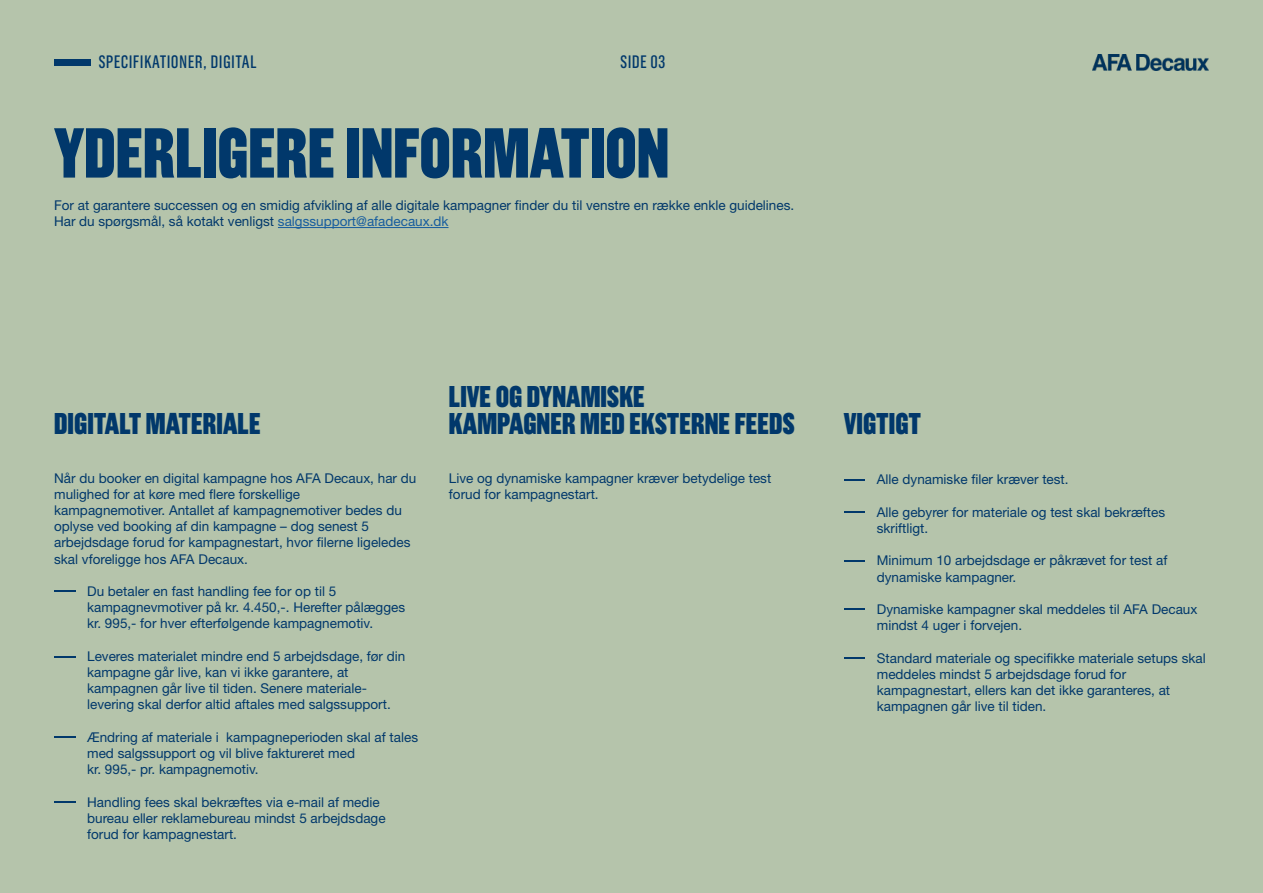
<style>
.page{position:relative;width:1263px;height:893px;background:#b5c4ab}
.page>*{position:absolute;margin:0;border:0;box-sizing:border-box;transform-origin:0 0}
.Side_2_Rubrik{font:900 70.5px "Grotzec Cond";color:#01386b}
.Side_2_Rubrik_lille{font:900 30px "Grotzec Cond";color:#01386b}
.Side_2_Pagina{font:18px "Grotzec Cond";letter-spacing:.02em;color:#01386b}
.Side_2_brød_indryk{font:13.5px/16.2px "Helvetica Neue LT Std";color:#01386b}
.Side_2_Brød_pt_9{font:13.5px/16.2px "Helvetica Neue LT Std";color:#01386b}
.s1{color:#175d9e}
</style>
<div class="page">
<hr style="left:54px;top:590px;width:21px;height:2px;background:#01386b">
<hr style="left:54px;top:656px;width:21px;height:2px;background:#01386b">
<svg style="left:54px;top:736px;width:21px;height:1px"></svg>
<hr style="left:54px;top:801px;width:21px;height:2px;background:#01386b">
<img style="left:1093px;top:54px;width:116px;height:17px">
<hr style="left:278px;top:227px;width:170px;height:1px;background:#175d9e">
<hr style="left:844px;top:479px;width:21px;height:2px;background:#01386b">
<hr style="left:844px;top:511px;width:21px;height:2px;background:#01386b">
<svg style="left:844px;top:560px;width:21px;height:1px"></svg>
<hr style="left:844px;top:608px;width:21px;height:2px;background:#01386b">
<hr style="left:844px;top:657px;width:21px;height:2px;background:#01386b">
<div style="left:54px;top:60px;width:36px;height:6px;background:#01386b"></div>
<p class="Side_2_Pagina" style="left:98px;top:52px;width:160px">SPECIFIKATIONER, DIGITAL</p>
<p class="Side_2_Pagina" style="left:620px;top:52px;width:47px">SIDE 03</p>
<p class="Side_2_Rubrik" style="left:54px;top:111px;width:617px">YDERLIGERE INFORMATION</p>
<p class="Side_2_Brød_pt_9" style="left:54px;top:197px;width:742px">For at garantere successen og en smidig afvikling af alle digitale kampagner finder du til venstre en række enkle guidelines.</p>
<p class="Side_2_Brød_pt_9" style="left:54px;top:213px;width:396px">Har du spørgsmål, så kotakt venligst <span class="s1">salgssupport@afadecaux.dk</span></p>
<p class="Side_2_Rubrik_lille" style="left:54px;top:406px;width:208px">DIGITALT MATERIALE</p>
<p class="Side_2_Brød_pt_9" style="left:54px;top:469px;width:364px">Når du booker en digital kampagne hos AFA Decaux, har du mulighed for at køre med flere forskellige<br>kampagnemotiver. Antallet af kampagnemotiver bedes du oplyse ved booking af din kampagne – dog senest 5 arbejdsdage forud for kampagnestart, hvor filerne ligeledes skal vforeligge hos AFA Decaux.</p>
<p class="Side_2_brød_indryk" style="left:87px;top:583px;width:319px">Du betaler en fast handling fee for op til 5 kampagnevmotiver på kr. 4.450,-. Herefter pålægges kr. 995,- for hver efterfølgende kampagnemotiv.</p>
<p class="Side_2_brød_indryk" style="left:87px;top:647px;width:320px">Leveres materialet mindre end 5 arbejdsdage, før din kampagne går live, kan vi ikke garantere, at kampagnen går live til tiden. Senere materiale&shy;levering skal derfor altid aftales med salgssupport.</p>
<p class="Side_2_brød_indryk" style="left:87px;top:728px;width:332px">Ændring af materiale i kampagneperioden skal af tales med salgssupport og vil blive faktureret med<br>kr. 995,- pr. kampagnemotiv.</p>
<p class="Side_2_brød_indryk" style="left:87px;top:793px;width:300px">Handling fees skal bekræftes via e-mail af medie bureau eller reklamebureau mindst 5 arbejdsdage forud for kampagnestart.</p>
<p class="Side_2_Rubrik_lille" style="left:449px;top:379px;width:197px">LIVE OG DYNAMISKE</p>
<p class="Side_2_Rubrik_lille" style="left:449px;top:406px;width:347px">KAMPAGNER MED EKSTERNE FEEDS</p>
<p class="Side_2_Brød_pt_9" style="left:449px;top:470px;width:324px">Live og dynamiske kampagner kræver betydelige test forud for kampagnestart.</p>
<p class="Side_2_Rubrik_lille" style="left:844px;top:405px;width:79px">VIGTIGT</p>
<p class="Side_2_brød_indryk" style="left:877px;top:471px;width:193px">Alle dynamiske filer kræver test.</p>
<p class="Side_2_brød_indryk" style="left:877px;top:504px;width:290px">Alle gebyrer for materiale og test skal bekræftes skriftligt.</p>
<p class="Side_2_brød_indryk" style="left:877px;top:552px;width:292px">Minimum 10 arbejdsdage er påkrævet for test af dynamiske kampagner.</p>
<p class="Side_2_brød_indryk" style="left:877px;top:601px;width:322px">Dynamiske kampagner skal meddeles til AFA Decaux mindst 4 uger i forvejen.</p>
<p class="Side_2_brød_indryk" style="left:877px;top:649px;width:330px">Standard materiale og specifikke materiale setups skal meddeles mindst 5 arbejdsdage forud for kampagnestart, ellers kan det ikke garanteres, at kampagnen går live til tiden.</p>
</div>
